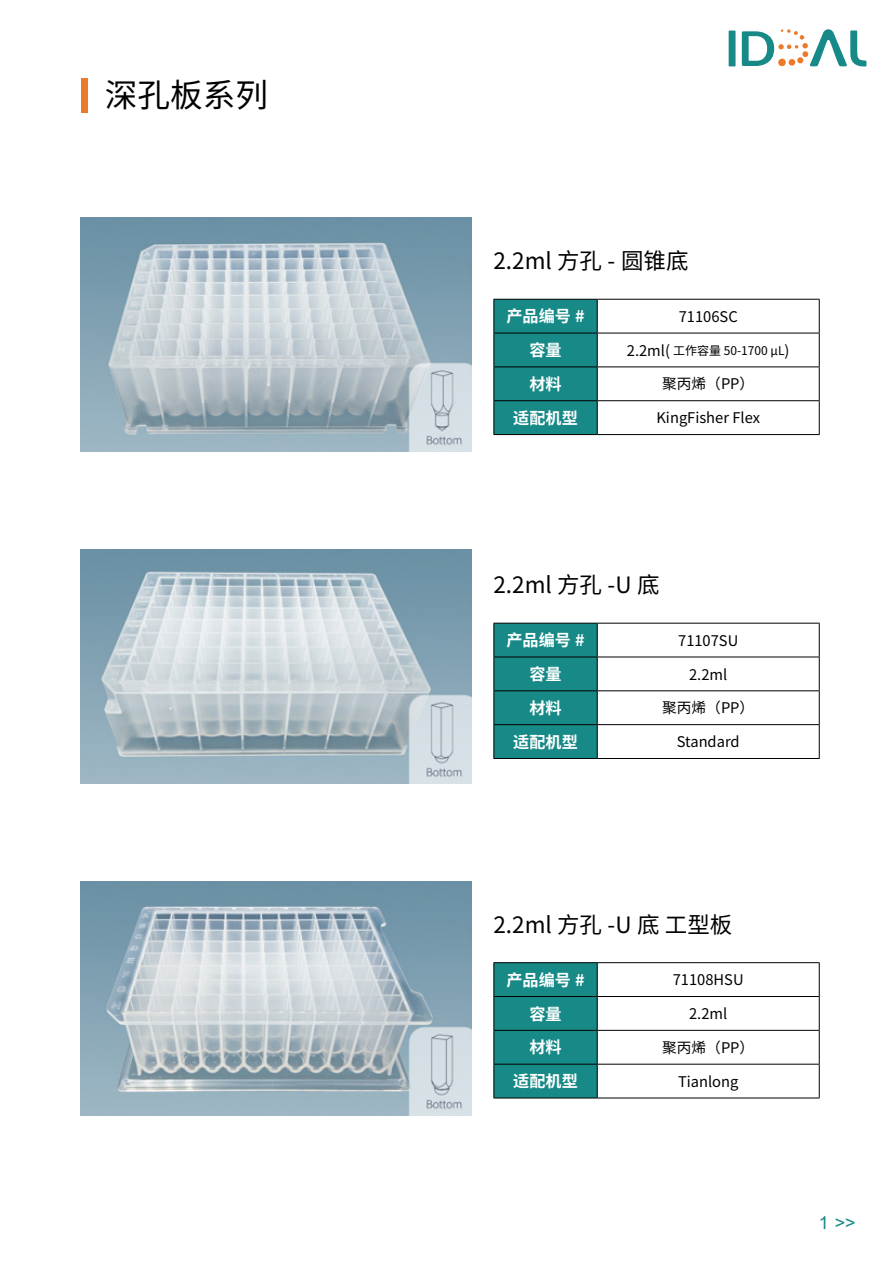
<style>
.page{position:relative;width:893px;height:1263px;background:#fff}
.page>*{position:absolute;margin:0;border:0;box-sizing:border-box;transform-origin:0 0}
.t1{font:32.7px "Source Han Sans SC";color:#000}
.t2{font:22.5px "Source Han Sans SC";color:#000}
.t3{font:18px "Arial";color:#178a87}
.t4{font:700 16.2px "Source Han Sans CN";color:#fff}
.t5{font:14.7px "Source Han Sans SC";color:#000}
.t6{font:12px "Source Han Sans SC";color:#000}
.s1{font-size:14.7px}
</style>
<div class="page">
<div style="left:729px;top:31px;width:6px;height:35px;background:#178a87"></div>
<svg style="left:742px;top:29px;width:124px;height:38px"></svg>
<div style="left:81px;top:78px;width:6px;height:35px;background:#ed7a29"></div>
<div style="left:494px;top:300px;width:103px;height:134px;background:#178a87"></div>
<hr style="left:493px;top:299px;width:104px;height:1px;background:#000">
<hr style="left:493px;top:300px;width:1px;height:33px;background:#000">
<hr style="left:597px;top:299px;width:223px;height:1px;background:#000">
<hr style="left:597px;top:300px;width:1px;height:33px;background:#000">
<hr style="left:819px;top:300px;width:1px;height:33px;background:#000">
<hr style="left:493px;top:333px;width:104px;height:1px;background:#000">
<hr style="left:493px;top:333px;width:1px;height:33px;background:#000">
<hr style="left:597px;top:333px;width:223px;height:1px;background:#000">
<hr style="left:597px;top:333px;width:1px;height:33px;background:#000">
<hr style="left:819px;top:333px;width:1px;height:33px;background:#000">
<hr style="left:493px;top:366px;width:104px;height:1px;background:#000">
<hr style="left:493px;top:367px;width:1px;height:33px;background:#000">
<hr style="left:597px;top:366px;width:223px;height:1px;background:#000">
<hr style="left:597px;top:367px;width:1px;height:33px;background:#000">
<hr style="left:819px;top:367px;width:1px;height:33px;background:#000">
<hr style="left:493px;top:400px;width:104px;height:1px;background:#000">
<hr style="left:493px;top:401px;width:1px;height:33px;background:#000">
<hr style="left:597px;top:400px;width:223px;height:1px;background:#000">
<hr style="left:597px;top:401px;width:1px;height:33px;background:#000">
<hr style="left:819px;top:401px;width:1px;height:33px;background:#000">
<hr style="left:493px;top:434px;width:104px;height:1px;background:#000">
<hr style="left:597px;top:434px;width:223px;height:1px;background:#000">
<div style="left:494px;top:963px;width:103px;height:134px;background:#178a87"></div>
<hr style="left:493px;top:962px;width:104px;height:1px;background:#000">
<hr style="left:493px;top:963px;width:1px;height:33px;background:#000">
<hr style="left:597px;top:962px;width:223px;height:1px;background:#000">
<hr style="left:597px;top:963px;width:1px;height:33px;background:#000">
<hr style="left:819px;top:963px;width:1px;height:33px;background:#000">
<hr style="left:493px;top:996px;width:104px;height:1px;background:#000">
<hr style="left:493px;top:997px;width:1px;height:33px;background:#000">
<hr style="left:597px;top:996px;width:223px;height:1px;background:#000">
<hr style="left:597px;top:997px;width:1px;height:33px;background:#000">
<hr style="left:819px;top:997px;width:1px;height:33px;background:#000">
<hr style="left:493px;top:1030px;width:104px;height:1px;background:#000">
<hr style="left:493px;top:1031px;width:1px;height:33px;background:#000">
<hr style="left:597px;top:1030px;width:223px;height:1px;background:#000">
<hr style="left:597px;top:1031px;width:1px;height:33px;background:#000">
<hr style="left:819px;top:1031px;width:1px;height:33px;background:#000">
<hr style="left:493px;top:1064px;width:104px;height:1px;background:#000">
<hr style="left:493px;top:1064px;width:1px;height:33px;background:#000">
<hr style="left:597px;top:1064px;width:223px;height:1px;background:#000">
<hr style="left:597px;top:1064px;width:1px;height:33px;background:#000">
<hr style="left:819px;top:1064px;width:1px;height:33px;background:#000">
<hr style="left:493px;top:1097px;width:104px;height:1px;background:#000">
<hr style="left:597px;top:1097px;width:223px;height:1px;background:#000">
<div style="left:494px;top:624px;width:103px;height:134px;background:#178a87"></div>
<hr style="left:493px;top:623px;width:104px;height:1px;background:#000">
<hr style="left:493px;top:623px;width:1px;height:34px;background:#000">
<hr style="left:597px;top:623px;width:223px;height:1px;background:#000">
<hr style="left:597px;top:623px;width:1px;height:34px;background:#000">
<hr style="left:819px;top:623px;width:1px;height:34px;background:#000">
<hr style="left:493px;top:657px;width:104px;height:1px;background:#000">
<hr style="left:493px;top:657px;width:1px;height:33px;background:#000">
<hr style="left:597px;top:657px;width:223px;height:1px;background:#000">
<hr style="left:597px;top:657px;width:1px;height:33px;background:#000">
<hr style="left:819px;top:657px;width:1px;height:33px;background:#000">
<hr style="left:493px;top:690px;width:104px;height:1px;background:#000">
<hr style="left:493px;top:691px;width:1px;height:33px;background:#000">
<hr style="left:597px;top:690px;width:223px;height:1px;background:#000">
<hr style="left:597px;top:691px;width:1px;height:33px;background:#000">
<hr style="left:819px;top:691px;width:1px;height:33px;background:#000">
<hr style="left:493px;top:724px;width:104px;height:1px;background:#000">
<hr style="left:493px;top:725px;width:1px;height:33px;background:#000">
<hr style="left:597px;top:724px;width:223px;height:1px;background:#000">
<hr style="left:597px;top:725px;width:1px;height:33px;background:#000">
<hr style="left:819px;top:725px;width:1px;height:33px;background:#000">
<hr style="left:493px;top:758px;width:104px;height:1px;background:#000">
<hr style="left:597px;top:758px;width:223px;height:1px;background:#000">
<img style="left:81px;top:218px;width:390px;height:234px">
<img style="left:81px;top:881px;width:390px;height:234px">
<img style="left:81px;top:549px;width:390px;height:235px">
<h1 class="t1" style="left:105px;top:76px;width:165px">深孔板系列</h1>
<h2 class="t2" style="left:493px;top:248px;width:197px">2.2ml 方孔 - 圆锥底</h2>
<p class="t4" style="left:506px;top:307px;width:80px">产品编号 #</p>
<p class="t5" style="left:679px;top:308px;width:60px">71106SC</p>
<p class="t4" style="left:529px;top:341px;width:34px">容量</p>
<p class="t6" style="left:627px;top:343px;width:164px"><span class="s1">2.2ml(</span> 工作容量 50-1700 μL<span class="s1">)</span></p>
<p class="t4" style="left:529px;top:375px;width:34px">材料</p>
<p class="t5" style="left:662px;top:376px;width:94px">聚丙烯（PP）</p>
<p class="t4" style="left:513px;top:409px;width:66px">适配机型</p>
<p class="t5" style="left:656px;top:410px;width:105px">KingFisher Flex</p>
<h2 class="t2" style="left:493px;top:572px;width:168px">2.2ml 方孔 -U 底</h2>
<p class="t4" style="left:506px;top:631px;width:80px">产品编号 #</p>
<p class="t5" style="left:678px;top:632px;width:62px">71107SU</p>
<p class="t4" style="left:529px;top:665px;width:34px">容量</p>
<p class="t5" style="left:689px;top:666px;width:40px">2.2ml</p>
<p class="t4" style="left:529px;top:699px;width:34px">材料</p>
<p class="t5" style="left:662px;top:700px;width:94px">聚丙烯（PP）</p>
<p class="t4" style="left:513px;top:733px;width:66px">适配机型</p>
<p class="t5" style="left:677px;top:733px;width:64px">Standard</p>
<h2 class="t2" style="left:493px;top:912px;width:240px">2.2ml 方孔 -U 底 工型板</h2>
<p class="t4" style="left:506px;top:971px;width:80px">产品编号 #</p>
<p class="t5" style="left:673px;top:971px;width:72px">71108HSU</p>
<p class="t4" style="left:529px;top:1004px;width:34px">容量</p>
<p class="t5" style="left:689px;top:1005px;width:40px">2.2ml</p>
<p class="t4" style="left:529px;top:1038px;width:34px">材料</p>
<p class="t5" style="left:662px;top:1039px;width:94px">聚丙烯（PP）</p>
<p class="t4" style="left:513px;top:1072px;width:66px">适配机型</p>
<p class="t5" style="left:678px;top:1073px;width:62px">Tianlong</p>
<p class="t3" style="left:819px;top:1210px;width:38px">1 &gt;&gt;</p>
</div>
